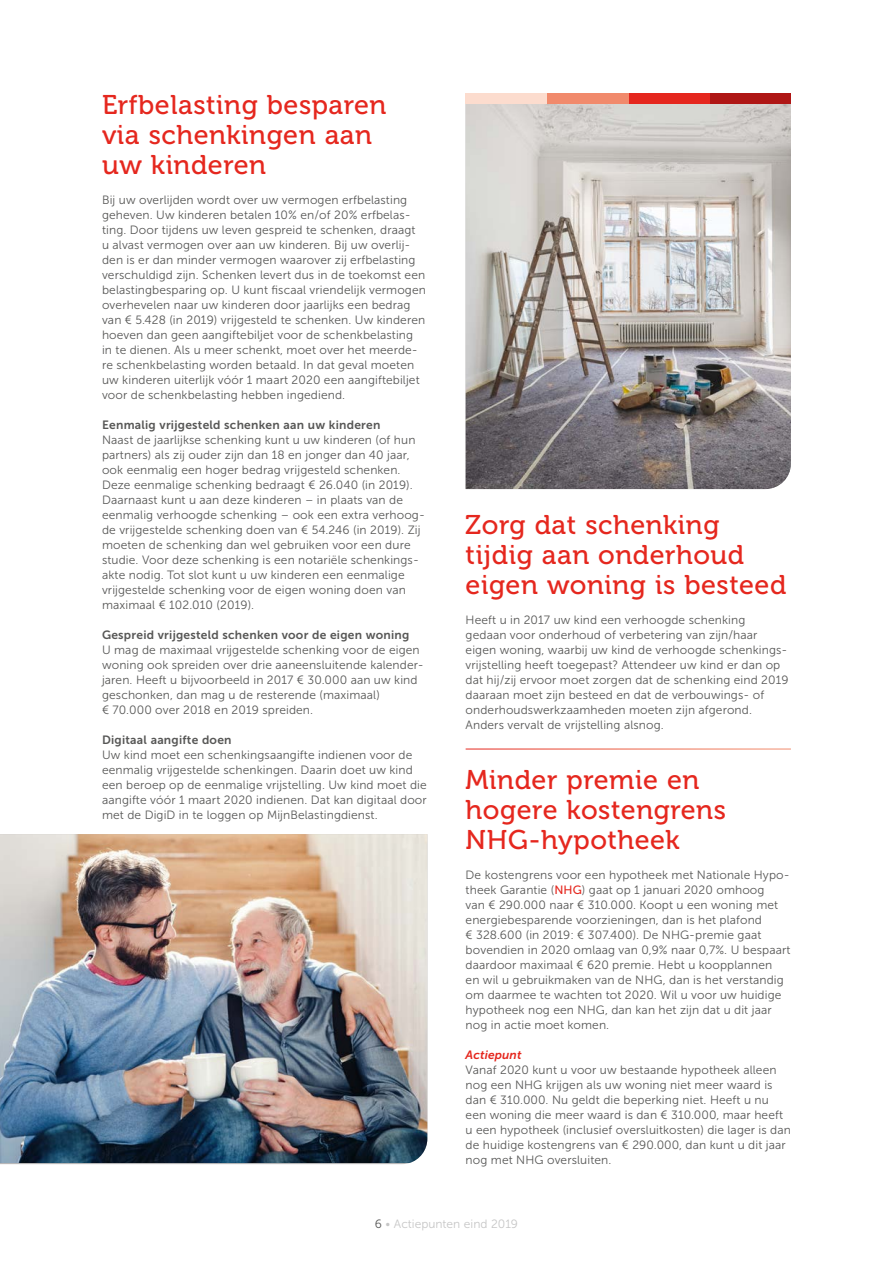
<style>
.page{position:relative;width:893px;height:1263px;background:#fff}
.page>*{position:absolute;margin:0;border:0;box-sizing:border-box;transform-origin:0 0}
.t1{font:27px/30px "Museo 500";letter-spacing:.02em;color:#e5271e}
.t2{font:12px/15px "Museo Sans 300";letter-spacing:.01em;color:#575756}
.t3{font:12px "Museo Sans 700";letter-spacing:.02em;color:#575756}
.t4{font:12px "Museo Sans 300";color:#c6c6c6}
.t5{font:italic 12px "Museo Sans 700";letter-spacing:.01em;color:#e5271e}
.s1{font-family:"Museo Sans 500";color:#e5271e}
.s2{color:#575756}
</style>
<div class="page">
<img style="left:0;top:834px;width:427px;height:329px">
<img style="left:466px;top:104px;width:325px;height:385px">
<div style="left:710px;top:94px;width:81px;height:10px;background:#af1615"></div>
<div style="left:628px;top:94px;width:82px;height:10px;background:#e5271e"></div>
<div style="left:547px;top:94px;width:81px;height:10px;background:#f18a6c"></div>
<div style="left:466px;top:94px;width:81px;height:10px;background:#fcdcce"></div>
<h1 class="t1" style="left:102px;top:90px;width:286px">Erfbelasting besparen via schenkingen aan uw kinderen</h1>
<p class="t2" style="left:102px;top:192px;width:325px">Bij uw overlijden wordt over uw vermogen erfbelasting geheven. Uw kinderen betalen 10% en/of 20% erfbelas&shy;ting. Door tijdens uw leven gespreid te schenken, draagt<br>u alvast vermogen over aan uw kinderen. Bij uw overlij&shy;den is er dan minder vermogen waarover zij erfbelasting verschuldigd zijn. Schenken levert dus in de toekomst een belastingbesparing op. U kunt fiscaal vriendelijk vermogen overhevelen naar uw kinderen door jaarlijks een bedrag van € 5.428 (in 2019) vrijgesteld te schenken. Uw kinderen hoeven dan geen aangiftebiljet voor de schenkbelasting in te dienen. Als u meer schenkt, moet over het meerde&shy;re schenkbelasting worden betaald. In dat geval moeten uw kinderen uiterlijk vóór 1 maart 2020 een aangiftebiljet voor de schenkbelasting hebben ingediend.</p>
<p class="t3" style="left:102px;top:418px;width:280px">Eenmalig vrijgesteld schenken aan uw kinderen</p>
<p class="t2" style="left:102px;top:432px;width:324px">Naast de jaarlijkse schenking kunt u uw kinderen (of hun partners) als zij ouder zijn dan 18 en jonger dan 40 jaar, ook eenmalig een hoger bedrag vrijgesteld schenken.<br>Deze eenmalige schenking bedraagt € 26.040 (in 2019).<br>Daarnaast kunt u aan deze kinderen – in plaats van de eenmalig verhoogde schenking – ook een extra verhoog&shy;de vrijgestelde schenking doen van € 54.246 (in 2019). Zij moeten de schenking dan wel gebruiken voor een dure studie. Voor deze schenking is een notariële schenkings&shy;akte nodig. Tot slot kunt u uw kinderen een eenmalige vrijgestelde schenking voor de eigen woning doen van maximaal € 102.010 (2019).</p>
<p class="t3" style="left:102px;top:628px;width:309px">Gespreid vrijgesteld schenken voor de eigen woning</p>
<p class="t2" style="left:102px;top:642px;width:323px">U mag de maximaal vrijgestelde schenking voor de eigen woning ook spreiden over drie aaneensluitende kalender&shy;jaren. Heeft u bijvoorbeeld in 2017 € 30.000 aan uw kind geschonken, dan mag u de resterende (maximaal)<br>€ 70.000 over 2018 en 2019 spreiden.</p>
<p class="t3" style="left:102px;top:733px;width:131px">Digitaal aangifte doen</p>
<p class="t2" style="left:102px;top:747px;width:326px">Uw kind moet een schenkingsaangifte indienen voor de eenmalig vrijgestelde schenkingen. Daarin doet uw kind een beroep op de eenmalige vrijstelling. Uw kind moet die aangifte vóór 1 maart 2020 indienen. Dat kan digitaal door met de DigiD in te loggen op MijnBelastingdienst.</p>
<h1 class="t1" style="left:466px;top:510px;width:322px">Zorg dat schenking tijdig aan onderhoud eigen woning is besteed</h1>
<p class="t2" style="left:466px;top:612px;width:324px">Heeft u in 2017 uw kind een verhoogde schenking gedaan voor onderhoud of verbetering van zijn/haar eigen woning, waarbij uw kind de verhoogde schenkings&shy;vrijstelling heeft toegepast? Attendeer uw kind er dan op dat hij/zij ervoor moet zorgen dat de schenking eind 2019 daaraan moet zijn besteed en dat de verbouwings- of onderhoudswerkzaamheden moeten zijn afgerond.<br>Anders vervalt de vrijstelling alsnog.</p>
<h1 class="t1" style="left:466px;top:765px;width:262px">Minder premie en hogere kostengrens<br>NHG-hypotheek</h1>
<p class="t2" style="left:466px;top:867px;width:326px">De kostengrens voor een hypotheek met Nationale Hypo&shy;theek Garantie (<span class="s1">NHG</span>) gaat op 1 januari 2020 omhoog<br>van € 290.000 naar € 310.000. Koopt u een woning met energiebesparende voorzieningen, dan is het plafond<br>€ 328.600 (in 2019: € 307.400). De NHG-premie gaat bovendien in 2020 omlaag van 0,9% naar 0,7%. U bespaart daardoor maximaal € 620 premie. Hebt u koopplannen<br>en wil u gebruikmaken van de NHG, dan is het verstandig om daarmee te wachten tot 2020. Wil u voor uw huidige hypotheek nog een NHG, dan kan het zijn dat u dit jaar nog in actie moet komen.</p>
<p class="t5" style="left:466px;top:1048px;width:57px">Actiepunt</p>
<p class="t2" style="left:466px;top:1062px;width:327px">Vanaf 2020 kunt u voor uw bestaande hypotheek alleen nog een NHG krijgen als uw woning niet meer waard is dan € 310.000. Nu geldt die beperking niet. Heeft u nu een woning die meer waard is dan € 310.000, maar heeft u een hypotheek (inclusief oversluitkosten) die lager is dan de huidige kostengrens van € 290.000, dan kunt u dit jaar nog met NHG oversluiten.</p>
<p class="t4" style="left:375px;top:1218px;width:145px"><span class="s2">6</span> • Actiepunten eind 2019</p>
</div>
